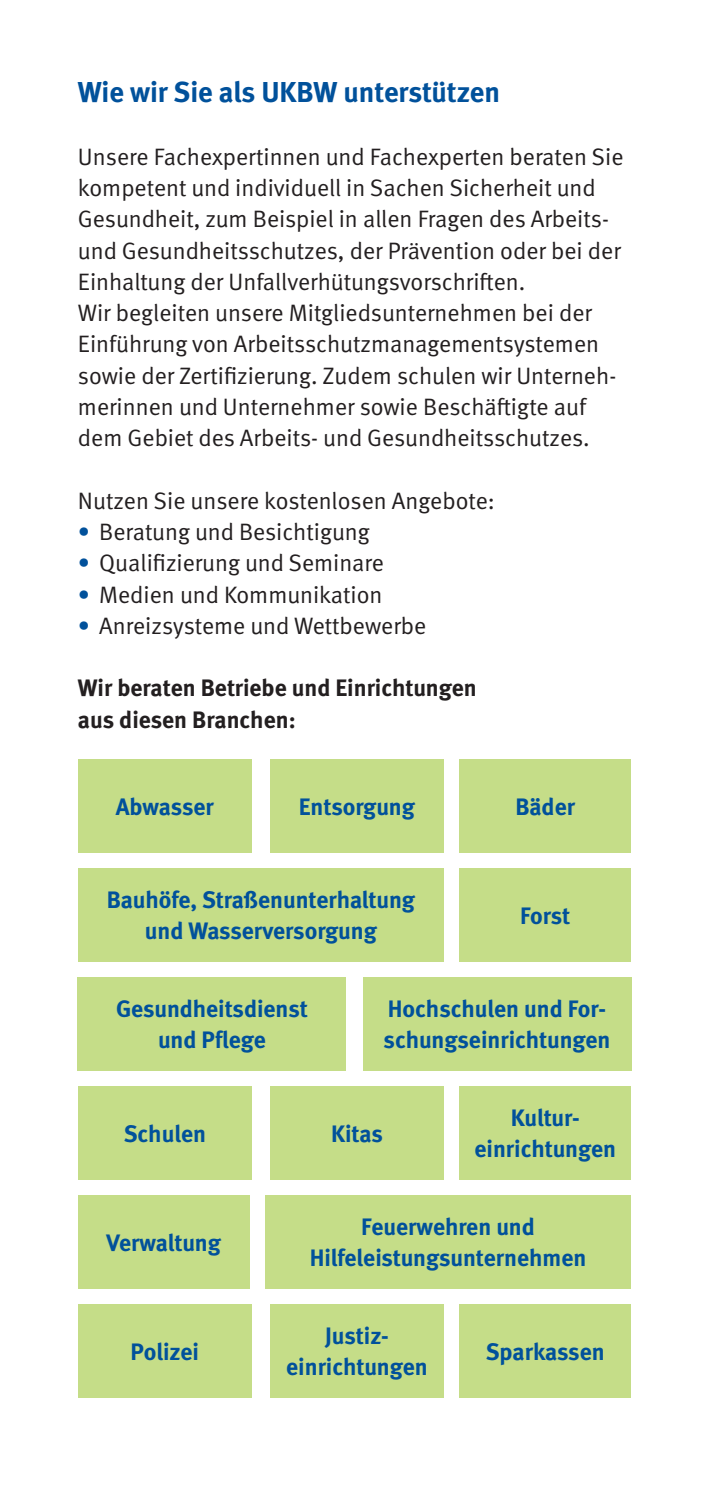
<style>
.page{position:relative;width:709px;height:1489px;background:#fff}
.page>*{position:absolute;margin:0;border:0;box-sizing:border-box;transform-origin:0 0}
.t1{font:700 28.75px "DGUV Meta";letter-spacing:-.005em;color:#01519b}
.t2{font:23.75px/31.2px "DGUV Meta";color:#231f20}
.t3{font:700 23.75px/31.2px "DGUV Meta";color:#01519b;text-align:center}
.t4{font:700 23.75px/31.2px "DGUV Meta";color:#231f20}
.s1{color:#01519b}
</style>
<div class="page">
<div style="left:78px;top:758px;width:174px;height:94px;background:#c5dd88"></div>
<div style="left:459px;top:758px;width:172px;height:94px;background:#c5dd88"></div>
<div style="left:270px;top:758px;width:174px;height:94px;background:#c5dd88"></div>
<div style="left:363px;top:976px;width:268px;height:94px;background:#c5dd88"></div>
<div style="left:78px;top:976px;width:268px;height:94px;background:#c5dd88"></div>
<div style="left:459px;top:867px;width:172px;height:94px;background:#c5dd88"></div>
<div style="left:78px;top:867px;width:366px;height:94px;background:#c5dd88"></div>
<div style="left:270px;top:1303px;width:174px;height:94px;background:#c5dd88"></div>
<div style="left:78px;top:1303px;width:174px;height:94px;background:#c5dd88"></div>
<div style="left:459px;top:1303px;width:172px;height:94px;background:#c5dd88"></div>
<div style="left:459px;top:1085px;width:172px;height:94px;background:#c5dd88"></div>
<div style="left:270px;top:1085px;width:174px;height:94px;background:#c5dd88"></div>
<div style="left:78px;top:1085px;width:174px;height:94px;background:#c5dd88"></div>
<div style="left:265px;top:1194px;width:366px;height:94px;background:#c5dd88"></div>
<div style="left:78px;top:1194px;width:171px;height:94px;background:#c5dd88"></div>
<p class="t1" style="left:78px;top:75px;width:423px">Wie wir Sie als UKBW unterstützen</p>
<p class="t2" style="left:78px;top:141px;width:547px">Unsere Fachexpertinnen und Fachexperten beraten Sie kompetent und individuell in Sachen Sicherheit und Gesundheit, zum Beispiel in allen Fragen des Arbeits&shy;und Gesundheitsschutzes, der Prävention oder bei der Einhaltung der Unfallverhütungsvorschriften.<br>Wir begleiten unsere Mitgliedsunternehmen bei der Einführung von Arbeitsschutzmanagementsystemen sowie der Zertifizierung. Zudem schulen wir Unterneh&shy;merinnen und Unternehmer sowie Beschäftigte auf dem Gebiet des Arbeits- und Gesundheitsschutzes.</p>
<p class="t2" style="left:78px;top:485px;width:418px">Nutzen Sie unsere kostenlosen Angebote:</p>
<p class="t2" style="left:78px;top:516px;width:293px"><span class="s1">•</span> Beratung und Besichtigung</p>
<p class="t2" style="left:78px;top:548px;width:307px"><span class="s1">•</span> Qualifizierung und Seminare</p>
<p class="t2" style="left:78px;top:579px;width:306px"><span class="s1">•</span> Medien und Kommunikation</p>
<p class="t2" style="left:78px;top:610px;width:350px"><span class="s1">•</span> Anreizsysteme und Wettbewerbe</p>
<p class="t4" style="left:78px;top:673px;width:400px">Wir beraten Betriebe und Einrichtungen aus diesen Branchen:</p>
<p class="t3" style="left:116px;top:791px;width:99px">Abwasser</p>
<p class="t3" style="left:299px;top:791px;width:118px">Entsorgung</p>
<p class="t3" style="left:515px;top:791px;width:61px">Bäder</p>
<p class="t3" style="left:107px;top:884px;width:310px">Bauhöfe, Straßenunterhaltung und Wasserversorgung</p>
<p class="t3" style="left:520px;top:900px;width:52px">Forst</p>
<p class="t3" style="left:116px;top:993px;width:193px">Gesundheitsdienst und Pflege</p>
<p class="t3" style="left:383px;top:993px;width:228px;text-align:left">Hochschulen und For&shy;schungseinrichtungen</p>
<p class="t3" style="left:124px;top:1118px;width:84px">Schulen</p>
<p class="t3" style="left:331px;top:1118px;width:53px">Kitas</p>
<p class="t3" style="left:474px;top:1102px;width:143px">Kultur&shy;einrichtungen</p>
<p class="t3" style="left:107px;top:1227px;width:116px">Verwaltung</p>
<p class="t3" style="left:310px;top:1211px;width:278px">Feuerwehren und<br>Hilfeleistungsunternehmen</p>
<p class="t3" style="left:286px;top:1320px;width:143px">Justiz&shy;einrichtungen</p>
<p class="t3" style="left:131px;top:1336px;width:70px">Polizei</p>
<p class="t3" style="left:486px;top:1336px;width:120px">Sparkassen</p>
</div>
